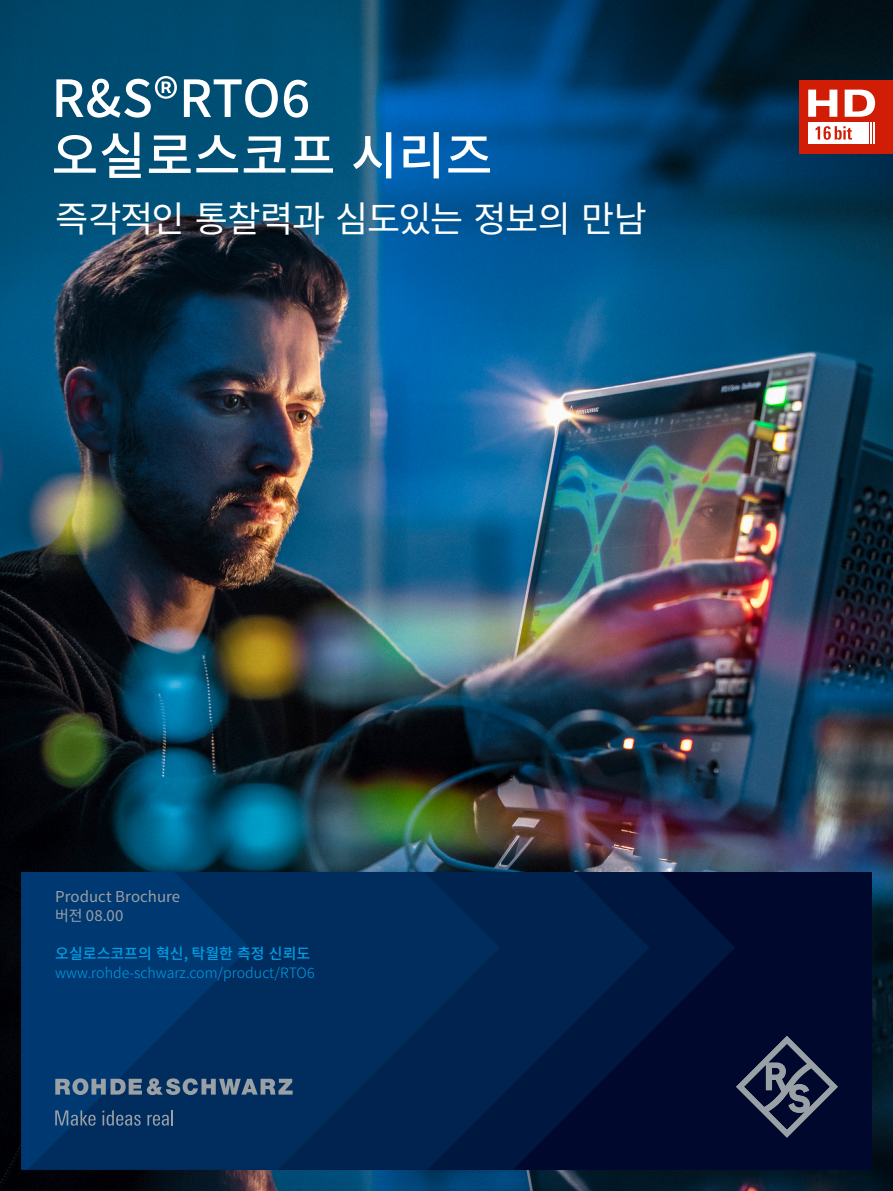
<style>
.page{position:relative;width:893px;height:1191px;background:#fff}
.page>*{position:absolute;margin:0;border:0;box-sizing:border-box;transform-origin:0 0}
.Seiten_Headline_34Pt_blau_Titel{font:500 51px/57.4px "Source Han Sans K";letter-spacing:.01em;color:#fff}
.Subheadline_24_Pt{font:36px "Source Han Sans K";letter-spacing:-.035em;color:#fff}
.t1{font:15px/19.2px "Source Han Sans K";letter-spacing:.005em;color:#99a1a6}
.Absatzfett_cyan{font:500 15px "Source Han Sans K";color:#009ee3}
.Haupttext_cyan{font:300 14.25px "Source Han Sans K";color:#009ee3}
.s1{font-family:"Linotype Univers 330"}
</style>
<div class="page">
<img style="left:0;top:0;width:893px;height:1191px">
<div style="left:21px;top:872px;width:851px;height:297px;background:#00082d"></div>
<svg style="left:650px;top:872px;width:85px;height:160px;fill:#00173f"></svg>
<svg style="left:500px;top:872px;width:150px;height:297px"></svg>
<svg style="left:250px;top:872px;width:250px;height:297px;background:#002857"></svg>
<svg style="left:21px;top:872px;width:229px;height:297px;background:#00336a"></svg>
<svg style="left:736px;top:1036px;width:102px;height:101px"></svg>
<svg style="left:55px;top:1078px;width:238px;height:17px;background:#536d87"></svg>
<svg style="left:55px;top:1110px;width:41px;height:15px"></svg>
<svg style="left:102px;top:1110px;width:39px;height:15px"></svg>
<svg style="left:147px;top:1110px;width:26px;height:15px"></svg>
<div style="left:800px;top:80px;width:93px;height:73px;background:#d21d06"></div>
<svg style="left:808px;top:90px;width:67px;height:54px"></svg>
<p class="Seiten_Headline_34Pt_blau_Titel" style="left:51px;top:71px;width:443px">R&amp;S®RTO6 오실로스코프 시리즈</p>
<p class="Subheadline_24_Pt" style="left:55px;top:198px;width:593px">즉각적인 통찰력과 심도있는 정보의 만남</p>
<p class="t1" style="left:55px;top:887px;width:126px">Product Brochure 버전 08.00</p>
<p class="Absatzfett_cyan" style="left:55px;top:945px;width:257px">오실로스코프의 혁신, 탁월한 측정 신뢰도</p>
<p class="Haupttext_cyan" style="left:55px;top:965px;width:261px">www.rohde<span class="s1">-</span>schwarz.com/product/RTO6</p>
</div>
